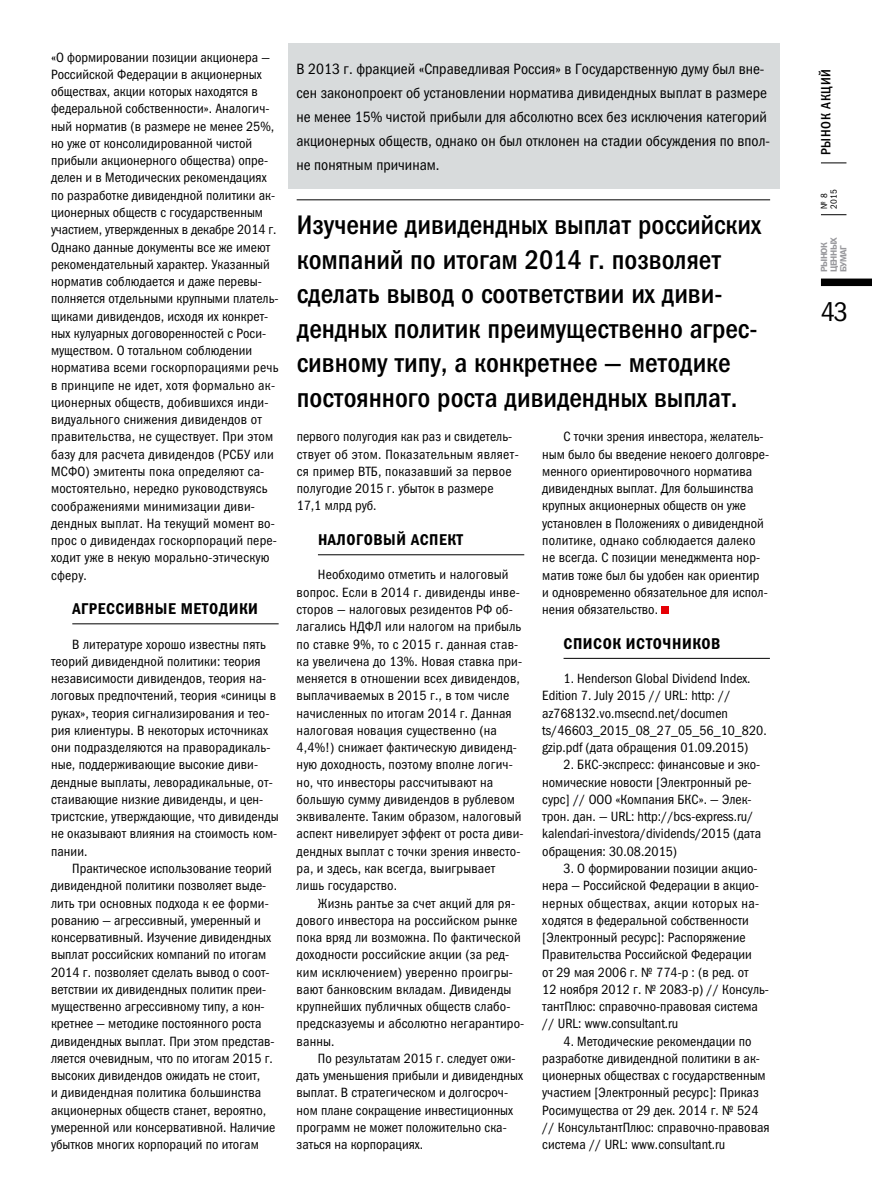
<style>
.page{position:relative;width:872px;height:1200px;background:#fff}
.page>*{position:absolute;margin:0;border:0;box-sizing:border-box;transform-origin:0 0}
.t1{font:27px/34.5px "Franklin Gothic Medi Cond ITC";color:#000}
.t2{font:27px "Franklin Gothic Book Cond C";color:#000}
.t3{font:15.75px "Franklin Gothic Demi Cond ITC";letter-spacing:.035em;color:#000}
.t4{font:15px/24px "Franklin Gothic Book Cond ITC";color:#000}
.t5{font:13.5px/17.2px "Franklin Gothic Book Cond ITC";color:#000}
.t6{font:13.5px "Franklin Gothic Medi Cond C";letter-spacing:.05em;color:#000}
.t7{font:9px/9.6px "Franklin Gothic Demi C";letter-spacing:-.05em;color:#98989c}
.t8{font:9px/9.6px "Franklin Gothic Book Cond C";color:#000}
</style>
<div class="page">
<div style="left:821px;top:278px;width:51px;height:8px;background:#000"></div>
<svg style="left:821px;top:214px;width:25px;height:1px"></svg>
<svg style="left:821px;top:163px;width:25px;height:1px"></svg>
<hr style="left:72px;top:623px;width:207px;height:1px;background:#000">
<hr style="left:318px;top:554px;width:206px;height:1px;background:#000">
<hr style="left:563px;top:658px;width:207px;height:1px;background:#000">
<div style="left:661px;top:606px;width:8px;height:8px;background:#e60005"></div>
<div style="left:288px;top:43px;width:491px;height:146px;background:#d8dbdc"></div>
<hr style="left:297px;top:199px;width:473px;height:1px;background:#000">
<p class="t5" style="left:51px;top:48px;width:229px">«О формировании позиции акционера — Российской Федерации в акционерных обществах, акции которых находятся в федеральной собственности». Аналогич&shy;ный норматив (в размере не менее 25%, но уже от консолидированной чистой прибыли акционерного общества) опре&shy;делен и в Методических рекомендациях по разработке дивидендной политики ак&shy;ционерных обществ с государственным участием, утвержденных в декабре 2014 г.<br>Однако данные документы все же имеют рекомендательный характер. Указанный норматив соблюдается и даже перевы&shy;полняется отдельными крупными платель&shy;щиками дивидендов, исходя их конкрет&shy;ных кулуарных договоренностей с Роси&shy;муществом. О тотальном соблюдении норматива всеми госкорпорациями речь в принципе не идет, хотя формально ак&shy;ционерных обществ, добившихся инди&shy;видуального снижения дивидендов от правительства, не существует. При этом базу для расчета дивидендов (РСБУ или МСФО) эмитенты пока определяют са&shy;мостоятельно, нередко руководствуясь соображениями минимизации диви&shy;дендных выплат. На текущий момент во&shy;прос о дивидендах госкорпораций пере&shy;ходит уже в некую морально-этическую сферу.</p>
<p class="t3" style="left:72px;top:599px;width:187px">АГРЕССИВНЫЕ МЕТОДИКИ</p>
<p class="t5" style="left:51px;top:635px;width:229px;text-indent:21px">В литературе хорошо известны пять теорий дивидендной политики: теория независимости дивидендов, теория на&shy;логовых предпочтений, теория «синицы в руках», теория сигнализирования и тео&shy;рия клиентуры. В некоторых источниках они подразделяются на праворадикаль&shy;ные, поддерживающие высокие диви&shy;дендные выплаты, леворадикальные, от&shy;стаивающие низкие дивиденды, и цен&shy;тристские, утверждающие, что дивиденды не оказывают влияния на стоимость ком&shy;пании.</p>
<p class="t5" style="left:51px;top:859px;width:226px;text-indent:21px">Практическое использование теорий дивидендной политики позволяет выде&shy;лить три основных подхода к ее форми&shy;рованию — агрессивный, умеренный и консервативный. Изучение дивидендных выплат российских компаний по итогам 2014 г. позволяет сделать вывод о соот&shy;ветствии их дивидендных политик преи&shy;мущественно агрессивному типу, а кон&shy;кретнее — методике постоянного роста дивидендных выплат. При этом представ&shy;ляется очевидным, что по итогам 2015 г. высоких дивидендов ожидать не стоит,<br>и дивидендная политика большинства акционерных обществ станет, вероятно, умеренной или консервативной. Наличие убытков многих корпораций по итогам</p>
<p class="t4" style="left:296px;top:57px;width:475px">В 2013 г. фракцией «Справедливая Россия» в Государственную думу был вне&shy;сен законопроект об установлении норматива дивидендных выплат в размере не менее 15% чистой прибыли для абсолютно всех без исключения категорий акционерных обществ, однако он был отклонен на стадии обсуждения по впол&shy;не понятным причинам.</p>
<h1 class="t1" style="left:297px;top:208px;width:465px">Изучение дивидендных выплат российских компаний по итогам 2014 г. позволяет сделать вывод о соответствии их диви&shy;дендных политик преимущественно агрес&shy;сивному типу, а конкретнее — методике постоянного роста дивидендных выплат.</h1>
<p class="t5" style="left:297px;top:428px;width:224px">первого полугодия как раз и свидетель&shy;ствует об этом. Показательным являет&shy;ся пример ВТБ, показавший за первое полугодие 2015 г. убыток в размере<br>17,1 млрд руб.</p>
<p class="t3" style="left:318px;top:530px;width:147px">НАЛОГОВЫЙ АСПЕКТ</p>
<p class="t5" style="left:297px;top:566px;width:228px;text-indent:21px">Необходимо отметить и налоговый вопрос. Если в 2014 г. дивиденды инве&shy;сторов — налоговых резидентов РФ об&shy;лагались НДФЛ или налогом на прибыль по ставке 9%, то c 2015 г. данная став&shy;ка увеличена до 13%. Новая ставка при&shy;меняется в отношении всех дивидендов, выплачиваемых в 2015 г., в том числе начисленных по итогам 2014 г. Данная налоговая новация существенно (на 4,4%!) снижает фактическую дивиденд&shy;ную доходность, поэтому вполне логич&shy;но, что инвесторы рассчитывают на большую сумму дивидендов в рублевом эквиваленте. Таким образом, налоговый аспект нивелирует эффект от роста диви&shy;дендных выплат с точки зрения инвесто&shy;ра, и здесь, как всегда, выигрывает лишь государство.</p>
<p class="t5" style="left:297px;top:894px;width:229px;text-indent:21px">Жизнь рантье за счет акций для ря&shy;дового инвестора на российском рынке пока вряд ли возможна. По фактической доходности российские акции (за ред&shy;ким исключением) уверенно проигры&shy;вают банковским вкладам. Дивиденды крупнейших публичных обществ слабо&shy;предсказуемы и абсолютно негарантиро&shy;ванны.</p>
<p class="t5" style="left:297px;top:1049px;width:228px;text-indent:21px">По результатам 2015 г. следует ожи&shy;дать уменьшения прибыли и дивидендных выплат. В стратегическом и долгосроч&shy;ном плане сокращение инвестиционных программ не может положительно ска&shy;заться на корпорациях.</p>
<p class="t5" style="left:542px;top:428px;width:228px;text-indent:21px">С точки зрения инвестора, желатель&shy;ным было бы введение некоего долговре&shy;менного ориентировочного норматива дивидендных выплат. Для большинства крупных акционерных обществ он уже установлен в Положениях о дивидендной политике, однако соблюдается далеко не всегда. С позиции менеджмента нор&shy;матив тоже был бы удобен как ориентир и одновременно обязательное для испол&shy;нения обязательство.</p>
<p class="t3" style="left:563px;top:633px;width:158px">СПИСОК ИСТОЧНИКОВ</p>
<p class="t5" style="left:542px;top:669px;width:226px;text-indent:21px">1. Henderson Global Dividend Index.<br>Edition 7. July 2015 // URL: http: // az768132.vo.msecnd.net/documen ts/46603_2015_08_27_05_56_10_820. gzip.pdf (дата обращения 01.09.2015)</p>
<p class="t5" style="left:542px;top:756px;width:220px;text-indent:21px">2. БКС-экспресс: финансовые и эко&shy;номические новости [Электронный ре&shy;сурс] // ООО «Компания БКС». — Элек&shy;трон. дан. — URL: http://bcs-express.ru/ kalendari-investora/dividends/2015 (дата обращения: 30.08.2015)</p>
<p class="t5" style="left:542px;top:859px;width:228px;text-indent:21px">3. О формировании позиции акцио&shy;нера — Российской Федерации в акцио&shy;нерных обществах, акции которых на&shy;ходятся в федеральной собственности [Электронный ресурс]: Распоряжение Правительства Российской Федерации<br>от 29 мая 2006 г. № 774-р : (в ред. от<br>12 ноября 2012 г. № 2083-р) // Консуль&shy;тантПлюс: справочно-правовая система // URL: www.consultant.ru</p>
<p class="t5" style="left:542px;top:1032px;width:229px;text-indent:21px">4. Методические рекомендации по разработке дивидендной политики в ак&shy;ционерных обществах с государственным участием [Электронный ресурс]: Приказ Росимущества от 29 дек. 2014 г. № 524 // КонсультантПлюс: справочно-правовая система // URL: www.consultant.ru</p>
<p class="t6" style="left:818px;top:155px;width:88px;rotate:-90deg">РЫНОК АКЦИЙ</p>
<p class="t8" style="left:819px;top:208px;width:21px;rotate:-90deg">№ 8<br>2015</p>
<p class="t7" style="left:819px;top:272px;width:37px;rotate:-90deg">РЫНОК<br>ЦЕННЫХ<br>БУМАГ</p>
<h1 class="t2" style="left:821px;top:296px;width:29px">43</h1>
</div>
